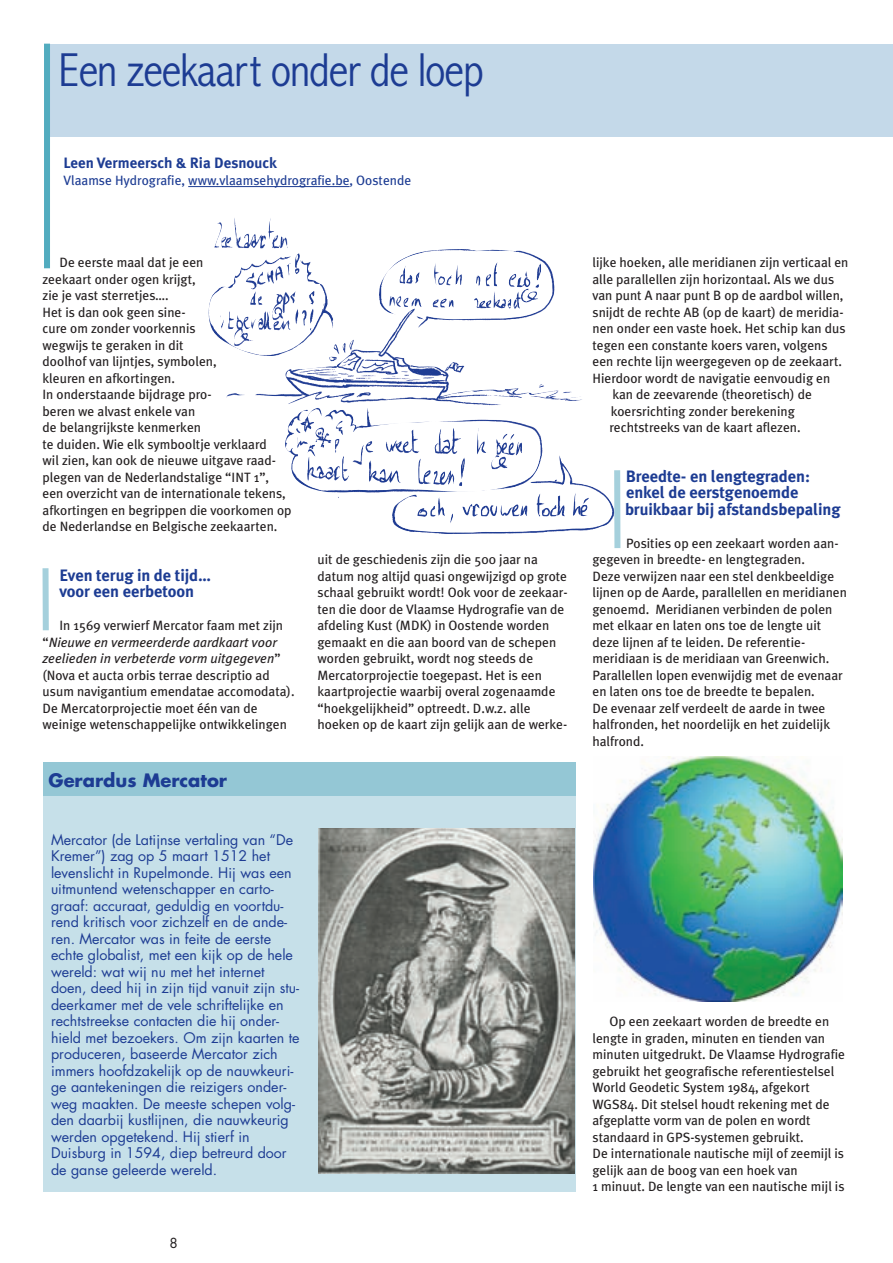
<style>
.page{position:relative;width:893px;height:1263px;background:#fff}
.page>*{position:absolute;margin:0;border:0;box-sizing:border-box;transform-origin:0 0}
.t1{font:300 condensed 48px "Abadi";letter-spacing:-.02em;color:#1d3c93}
.t2{font:700 18px "Futura";color:#1d3c93}
.t3{font:700 16.5px/16.5px "Meta Plus";letter-spacing:-.005em;color:#1d3c93}
.t4{font:700 15px "Meta Plus";color:#1d3c93}
.t5{font:14.25px/16.5px "Futura";color:#1d3c93}
.t6{font:13.5px/16.5px "Meta Plus";color:#231f20}
.t7{font:13.5px "Meta Plus";color:#1d3c93}
.t8{font:13.5px "Futura";color:#231f20}
.s1{font-style:italic}
</style>
<div class="page">
<div style="left:43px;top:795px;width:532px;height:396px;background:#c6e0e9"></div>
<div style="left:43px;top:762px;width:532px;height:33px;background:#94c7d5"></div>
<div style="left:46px;top:44px;width:847px;height:92px;background:#c4d9e9"></div>
<div style="left:44px;top:44px;width:6px;height:224px;background:#52acbf"></div>
<hr style="left:188px;top:186px;width:162px;height:1px;background:#1d3c93">
<img style="left:318px;top:828px;width:256px;height:345px">
<img style="left:208px;top:218px;width:347px;height:151px">
<img style="left:594px;top:757px;width:248px;height:245px">
<div style="left:614px;top:470px;width:6px;height:78px;background:#a5d0dc"></div>
<div style="left:43px;top:568px;width:6px;height:62px;background:#a5d0dc"></div>
<h1 class="t1" style="left:59px;top:53px;width:427px">Een zeekaart onder de loep</h1>
<p class="t4" style="left:63px;top:157px;width:215px">Leen Vermeersch &amp; Ria Desnouck</p>
<p class="t7" style="left:63px;top:175px;width:349px">Vlaamse Hydrografie, www.vlaamsehydrografie.be, Oostende</p>
<p class="t6" style="left:43px;top:255px;width:251px;text-indent:17px">De eerste maal dat je een<br>zeekaart onder ogen krijgt,<br>zie je vast sterretjes….<br>Het is dan ook geen sine-<br>cure om zonder voorkennis<br>wegwijs te geraken in dit<br>doolhof van lijntjes, symbolen,<br>kleuren en afkortingen.<br>In onderstaande bijdrage pro-<br>beren we alvast enkele van<br>de belangrijkste kenmerken<br>te duiden. Wie elk symbooltje verklaard<br>wil zien, kan ook de nieuwe uitgave raad&shy;plegen van de Nederlandstalige “INT 1”, een overzicht van de internationale tekens, afkortingen en begrippen die voorkomen op de Nederlandse en Belgische zeekaarten.</p>
<p class="t3" style="left:60px;top:568px;width:153px">Even terug in de tijd… voor een eerbetoon</p>
<p class="t6" style="left:43px;top:618px;width:254px;text-indent:17px">In 1569 verwierf Mercator faam met zijn “<span class="s1">Nieuwe en vermeerderde aardkaart voor zeelieden in verbeterde vorm uitgegeven</span>” (Nova et aucta orbis terrae descriptio ad usum navigantium emendatae accomodata).<br>De Mercatorprojectie moet één van de weinige wetenschappelijke ontwikkelingen</p>
<h2 class="t2" style="left:49px;top:772px;width:180px">Gerardus Mercator</h2>
<p class="t5" style="left:51px;top:832px;width:250px">Mercator (de Latijnse vertaling van “De Kremer”) zag op 5 maart 1512 het levenslicht in Rupelmonde. Hij was een uitmuntend wetenschapper en carto&shy;graaf: accuraat, geduldig en voortdu&shy;rend kritisch voor zichzelf en de ande&shy;ren. Mercator was in feite de eerste echte globalist, met een kijk op de hele wereld: wat wij nu met het internet doen, deed hij in zijn tijd vanuit zijn stu&shy;deerkamer met de vele schriftelijke en rechtstreekse contacten die hij onder&shy;hield met bezoekers. Om zijn kaarten te produceren, baseerde Mercator zich immers hoofdzakelijk op de nauwkeuri&shy;ge aantekeningen die reizigers onder&shy;weg maakten. De meeste schepen volg&shy;den daarbij kustlijnen, die nauwkeurig werden opgetekend. Hij stierf in Duisburg in 1594, diep betreurd door de ganse geleerde wereld.</p>
<p class="t6" style="left:317px;top:552px;width:252px">uit de geschiedenis zijn die 500 jaar na datum nog altijd quasi ongewijzigd op grote schaal gebruikt wordt! Ook voor de zeekaar&shy;ten die door de Vlaamse Hydrografie van de afdeling Kust (MDK) in Oostende worden gemaakt en die aan boord van de schepen worden gebruikt, wordt nog steeds de Mercatorprojectie toegepast. Het is een kaartprojectie waarbij overal zogenaamde “hoekgelijkheid” optreedt. D.w.z. alle hoeken op de kaart zijn gelijk aan de werke-</p>
<p class="t8" style="left:170px;top:1236px;width:10px">8</p>
<p class="t6" style="left:592px;top:255px;width:257px">lijke hoeken, alle meridianen zijn verticaal en</p>
<p class="t6" style="left:592px;top:272px;width:243px">alle parallellen zijn horizontaal. Als we dus</p>
<p class="t6" style="left:592px;top:288px;width:253px">van punt A naar punt B op de aardbol willen,</p>
<p class="t6" style="left:592px;top:305px;width:253px">snijdt de rechte AB (op de kaart) de meridia-</p>
<p class="t6" style="left:592px;top:321px;width:255px">nen onder een vaste hoek. Het schip kan dus</p>
<p class="t6" style="left:592px;top:338px;width:237px">tegen een constante koers varen, volgens</p>
<p class="t6" style="left:592px;top:354px;width:251px">een rechte lijn weergegeven op de zeekaart.</p>
<p class="t6" style="left:592px;top:371px;width:239px">Hierdoor wordt de navigatie eenvoudig en</p>
<p class="t6" style="left:612px;top:387px;width:201px">kan de zeevarende (theoretisch) de</p>
<p class="t6" style="left:611px;top:404px;width:186px">koersrichting zonder berekening</p>
<p class="t6" style="left:609px;top:420px;width:193px">rechtstreeks van de kaart aflezen.</p>
<p class="t3" style="left:625px;top:469px;width:217px">Breedte- en lengtegraden: enkel de eerstgenoemde bruikbaar bij afstandsbepaling</p>
<p class="t6" style="left:592px;top:536px;width:256px;text-indent:34px">Posities op een zeekaart worden aan&shy;gegeven in breedte- en lengtegraden.<br>Deze verwijzen naar een stel denkbeeldige lijnen op de Aarde, parallellen en meridianen genoemd. Meridianen verbinden de polen met elkaar en laten ons toe de lengte uit deze lijnen af te leiden. De referentie&shy;meridiaan is de meridiaan van Greenwich.<br>Parallellen lopen evenwijdig met de evenaar en laten ons toe de breedte te bepalen.<br>De evenaar zelf verdeelt de aarde in twee halfronden, het noordelijk en het zuidelijk halfrond.</p>
<p class="t6" style="left:592px;top:1014px;width:254px;text-indent:17px">Op een zeekaart worden de breedte en lengte in graden, minuten en tienden van minuten uitgedrukt. De Vlaamse Hydrografie gebruikt het geografische referentiestelsel World Geodetic System 1984, afgekort WGS84. Dit stelsel houdt rekening met de afgeplatte vorm van de polen en wordt standaard in GPS-systemen gebruikt.<br>De internationale nautische mijl of zeemijl is gelijk aan de boog van een hoek van<br>1 minuut. De lengte van een nautische mijl is</p>
</div>
